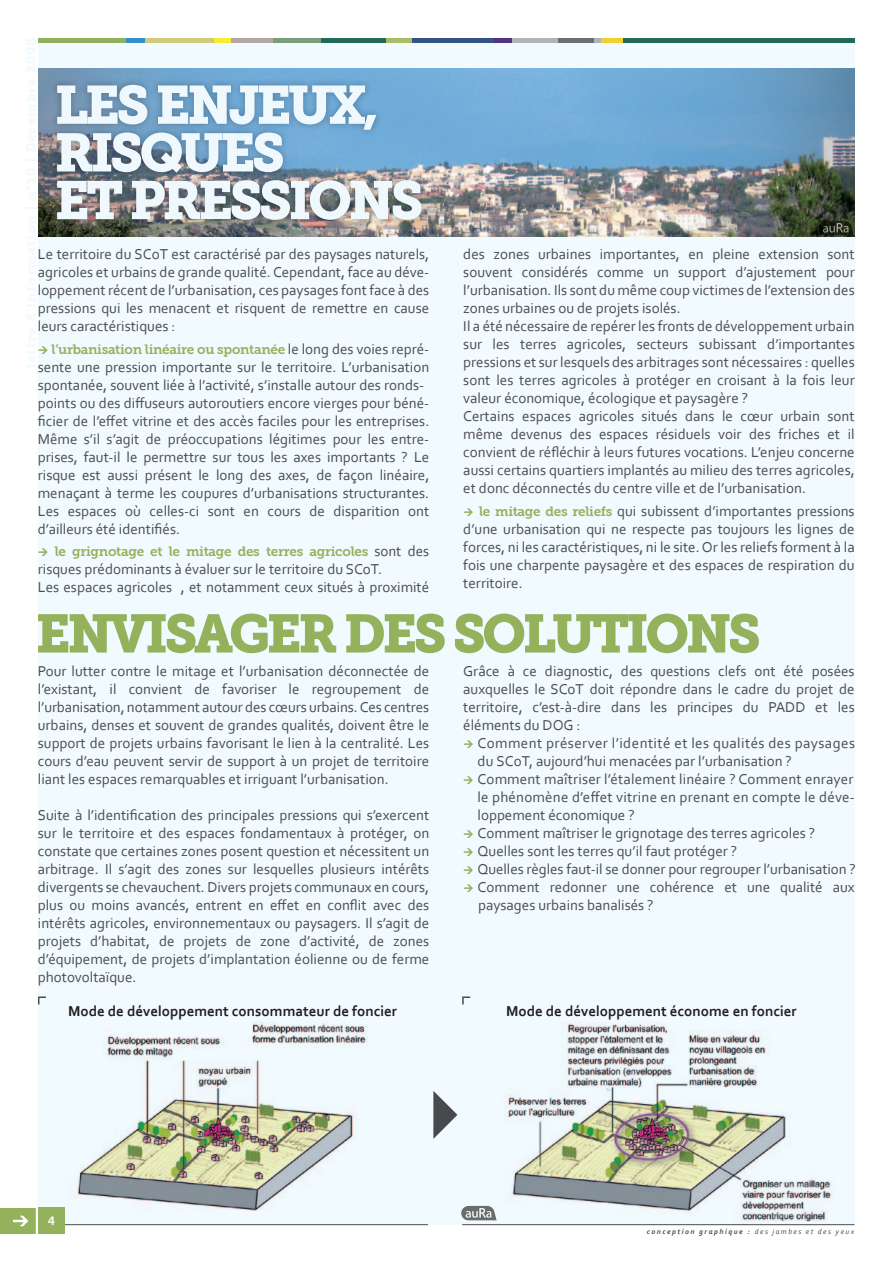
<style>
.page{position:relative;width:893px;height:1263px;background:#fff}
.page>*{position:absolute;margin:0;border:0;box-sizing:border-box;transform-origin:0 0}
.t1{font:53.7px "Museo Slab 900";letter-spacing:-.07em;color:#94b15c}
.t2{font:15px/18px "Corbel";color:#4b4c4d;text-align:justify}
.t3{font:700 15px "Corbel";color:#231f20}
.t4{font:13.5px "Museo Slab 700";letter-spacing:-.02em;color:#94b15c}
.t5{font:12px "Museo Slab 700";color:#fff}
.t6{font:italic 700 7.5px "Corbel";letter-spacing:.2em;color:#4b4c4d}
.s1{font-family:"Corbel";font-size:15px;color:#4b4c4d}
.s2{font-family:"Museo Slab 700";font-size:13.5px;color:#94b15c}
.s3{font-weight:400}
</style>
<div class="page">
<div style="left:38px;top:43px;width:816px;height:1182px;background:#f1fafe"></div>
<div style="left:38px;top:38px;width:88px;height:5px;background:#92af5c"></div>
<div style="left:126px;top:38px;width:19px;height:5px;background:#3691ca"></div>
<div style="left:145px;top:38px;width:86px;height:5px;background:#cfca7c"></div>
<div style="left:600px;top:38px;width:23px;height:5px;background:#f1d132"></div>
<div style="left:623px;top:38px;width:232px;height:5px;background:#206b58"></div>
<div style="left:512px;top:38px;width:88px;height:5px;background:#b0b3b7"></div>
<div style="left:559px;top:38px;width:35px;height:5px;background:#6c6e70"></div>
<div style="left:494px;top:38px;width:18px;height:5px;background:#533381"></div>
<div style="left:230px;top:38px;width:91px;height:5px;background:#7b9e7a"></div>
<div style="left:321px;top:38px;width:91px;height:5px;background:#206b58"></div>
<div style="left:387px;top:38px;width:25px;height:5px;background:#a8bd65"></div>
<div style="left:412px;top:38px;width:82px;height:5px;background:#325383"></div>
<div style="left:222px;top:38px;width:51px;height:5px;background:#b3a7a6"></div>
<div style="left:214px;top:38px;width:17px;height:5px;background:#f4ed33"></div>
<div style="left:35px;top:995px;width:824px;height:28px;background:#f1fafe"></div>
<div style="left:775px;top:1021px;width:81px;height:210px;background:#f1fafe"></div>
<svg style="left:35px;top:1021px;width:458px;height:205px"></svg>
<img style="left:57px;top:1021px;width:342px;height:210px">
<img style="left:493px;top:1023px;width:342px;height:208px">
<svg style="left:433px;top:1091px;width:24px;height:48px"></svg>
<img style="left:38px;top:68px;width:817px;height:169px">
<svg style="left:818px;top:221px;width:36px;height:14px"></svg>
<img style="left:47px;top:75px;width:385px;height:155px">
<svg style="left:57px;top:85px;width:319px;height:88px"></svg>
<svg style="left:57px;top:181px;width:65px;height:38px"></svg>
<svg style="left:132px;top:180px;width:290px;height:40px"></svg>
<hr style="left:54px;top:1224px;width:374px;height:1px;background:#4b4c4d">
<hr style="left:462px;top:1224px;width:392px;height:1px;background:#4b4c4d">
<svg style="left:38px;top:996px;width:8px;height:8px"></svg>
<svg style="left:462px;top:996px;width:8px;height:8px"></svg>
<div style="left:38px;top:1208px;width:26px;height:26px;background:#94b15c"></div>
<svg style="left:0;top:1208px;width:36px;height:26px"></svg>
<p class="t2" style="left:38px;top:245px;width:393px">Le territoire du SCoT est caractérisé par des paysages naturels, agricoles et urbains de grande qualité. Cependant, face au déve&shy;loppement récent de l’urbanisation, ces paysages font face à des pressions qui les menacent et risquent de remettre en cause leurs caractéristiques :</p>
<p class="t4" style="left:51px;top:341px;width:379px">l’urbanisation linéaire ou spontanée <span class="s1">le long des voies repré-</span></p>
<p class="t2" style="left:38px;top:357px;width:393px;text-align:left">sente une pression importante sur le territoire. L’urbanisation spontanée, souvent liée à l’activité, s’installe autour des ronds&shy;points ou des diffuseurs autoroutiers encore vierges pour béné&shy;ficier de l’effet vitrine et des accès faciles pour les entreprises.<br>Même s’il s’agit de préoccupations légitimes pour les entre&shy;prises, faut-il le permettre sur tous les axes importants ? Le risque est aussi présent le long des axes, de façon linéaire, menaçant à terme les coupures d’urbanisations structurantes.<br>Les espaces où celles-ci sont en cours de disparition ont d’ailleurs été identifiés.</p>
<p class="t4" style="left:55px;top:544px;width:376px">le grignotage et le mitage des terres agricoles <span class="s1">sont des</span></p>
<p class="t2" style="left:38px;top:560px;width:393px">risques prédominants à évaluer sur le territoire du SCoT.<br>Les espaces agricoles , et notamment ceux situés à proximité</p>
<p class="t2" style="left:463px;top:245px;width:393px;text-align:left">des zones urbaines importantes, en pleine extension sont souvent considérés comme un support d’ajustement pour l’urbanisation. Ils sont du même coup victimes de l’extension des zones urbaines ou de projets isolés.<br>Il a été nécessaire de repérer les fronts de développement urbain sur les terres agricoles, secteurs subissant d’importantes pressions et sur lesquels des arbitrages sont nécessaires : quelles sont les terres agricoles à protéger en croisant à la fois leur valeur économique, écologique et paysagère ?<br>Certains espaces agricoles situés dans le cœur urbain sont même devenus des espaces résiduels voir des friches et il convient de réfléchir à leurs futures vocations. L’enjeu concerne aussi certains quartiers implantés au milieu des terres agricoles, et donc déconnectés du centre ville et de l’urbanisation.</p>
<p class="t2" style="left:463px;top:501px;width:393px;text-indent:16px"><span class="s2">le mitage des reliefs</span> qui subissent d’importantes pressions d’une urbanisation qui ne respecte pas toujours les lignes de forces, ni les caractéristiques, ni le site. Or les reliefs forment à la fois une charpente paysagère et des espaces de respiration du territoire.</p>
<h1 class="t1" style="left:35px;top:602px;width:727px">ENVISAGER DES SOLUTIONS</h1>
<p class="t2" style="left:38px;top:662px;width:393px">Pour lutter contre le mitage et l’urbanisation déconnectée de l’existant, il convient de favoriser le regroupement de l’urbanisation, notamment autour des cœurs urbains. Ces centres urbains, denses et souvent de grandes qualités, doivent être le support de projets urbains favorisant le lien à la centralité. Les cours d’eau peuvent servir de support à un projet de territoire liant les espaces remarquables et irriguant l’urbanisation.</p>
<p class="t2" style="left:38px;top:806px;width:393px">Suite à l’identification des principales pressions qui s’exercent sur le territoire et des espaces fondamentaux à protéger, on constate que certaines zones posent question et nécessitent un arbitrage. Il s’agit des zones sur lesquelles plusieurs intérêts divergents se chevauchent. Divers projets communaux en cours, plus ou moins avancés, entrent en effet en conflit avec des intérêts agricoles, environnementaux ou paysagers. Il s’agit de projets d’habitat, de projets de zone d’activité, de zones d’équipement, de projets d’implantation éolienne ou de ferme photovoltaïque.</p>
<p class="t2" style="left:463px;top:662px;width:393px">Grâce à ce diagnostic, des questions clefs ont été posées auxquelles le SCoT doit répondre dans le cadre du projet de territoire, c’est-à-dire dans les principes du PADD et les éléments du DOG :</p>
<p class="t2" style="left:478px;top:734px;width:380px;text-align:left">Comment préserver l’identité et les qualités des paysages du SCoT, aujourd’hui menacées par l’urbanisation ?<br>Comment maîtriser l’étalement linéaire ? Comment enrayer le phénomène d’effet vitrine en prenant en compte le déve&shy;loppement économique ?<br>Comment maîtriser le grignotage des terres agricoles ?<br>Quelles sont les terres qu’il faut protéger ?<br>Quelles règles faut-il se donner pour regrouper l’urbanisation ?<br>Comment redonner une cohérence et une qualité aux paysages urbains banalisés ?</p>
<p class="t3" style="left:68px;top:1001px;width:330px">Mode de développement consommateur de foncier</p>
<p class="t3" style="left:506px;top:1001px;width:292px">Mode de développement économe en foncier</p>
<p class="t5" style="left:48px;top:1214px;width:9px">4</p>
<p class="t6" style="left:647px;top:1227px;width:209px">conception graphique : <span class="s3">des jambes et des yeux</span></p>
</div>
